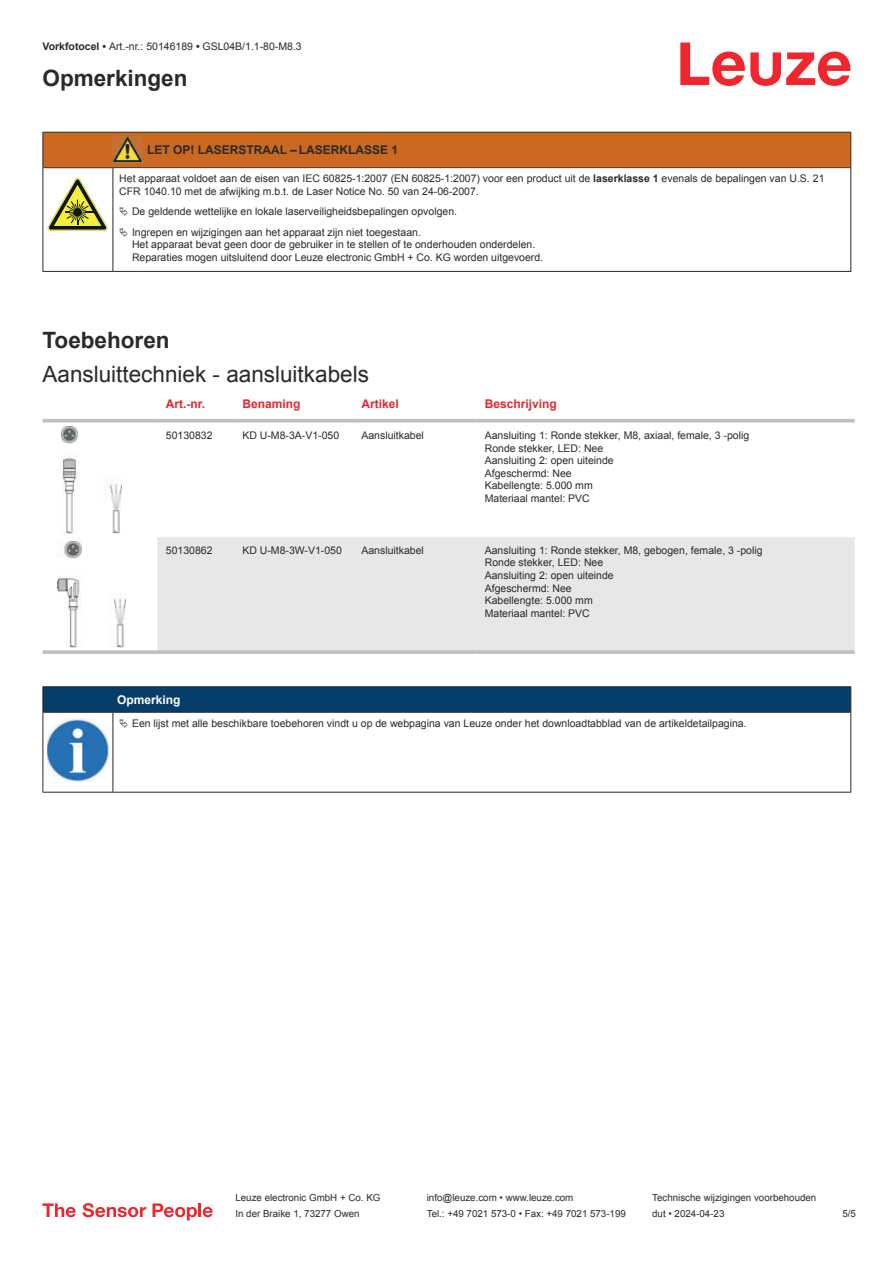
<style>
.page{position:relative;width:893px;height:1263px;background:#fff}
.page>*{position:absolute;margin:0;border:0;box-sizing:border-box;transform-origin:0 0}
.t1{font:22.5px "Arial";color:#2b292a}
.t2{font:700 22.5px "Arial";color:#2b292a}
.t3{font:700 12px "Arial";color:#db2a30}
.t4{font:700 12px "Arial";color:#2b292a}
.t5{font:700 12px "Arial";color:#fff}
.t6{font:10.5px/12.6px "Arial";color:#2b292a}
.t7{font:9.75px "Arial";color:#2b292a}
.s1{font-weight:700}
</style>
<div class="page">
<svg style="left:680px;top:43px;width:170px;height:43px"></svg>
<svg style="left:43px;top:422px;width:812px;height:187px"></svg>
<div style="left:157px;top:537px;width:698px;height:113px;background:#e6e7e9"></div>
<hr style="left:43px;top:419px;width:114px;height:3px;background:#bdbfc1">
<hr style="left:157px;top:419px;width:77px;height:3px;background:#bdbfc1">
<hr style="left:234px;top:419px;width:119px;height:3px;background:#bdbfc1">
<hr style="left:353px;top:419px;width:123px;height:3px;background:#bdbfc1">
<hr style="left:476px;top:419px;width:379px;height:3px;background:#bdbfc1">
<svg style="left:43px;top:650px;width:114px;height:4px"></svg>
<hr style="left:157px;top:650px;width:77px;height:4px;background:#bdbfc1">
<hr style="left:234px;top:650px;width:119px;height:4px;background:#bdbfc1">
<hr style="left:353px;top:650px;width:123px;height:4px;background:#bdbfc1">
<hr style="left:476px;top:650px;width:379px;height:4px;background:#bdbfc1">
<img style="left:61px;top:427px;width:61px;height:106px">
<img style="left:57px;top:541px;width:68px;height:107px">
<svg style="left:44px;top:713px;width:806px;height:79px"></svg>
<hr style="left:43px;top:686px;width:70px;height:1px;background:#2b292a">
<hr style="left:43px;top:712px;width:70px;height:1px;background:#2b292a">
<hr style="left:113px;top:686px;width:738px;height:1px;background:#2b292a">
<svg style="left:43px;top:687px;width:808px;height:25px;background:#063c67"></svg>
<hr style="left:113px;top:712px;width:738px;height:1px;background:#2b292a">
<hr style="left:43px;top:713px;width:1px;height:75px;background:#2b292a">
<hr style="left:113px;top:713px;width:1px;height:75px;background:#2b292a">
<hr style="left:850px;top:713px;width:1px;height:75px;background:#2b292a">
<hr style="left:43px;top:792px;width:70px;height:1px;background:#2b292a">
<hr style="left:113px;top:792px;width:738px;height:1px;background:#2b292a">
<img style="left:47px;top:719px;width:61px;height:62px">
<div style="left:115px;top:713px;width:734px;height:20px;background:#fff"></div>
<svg style="left:43px;top:1203px;width:33px;height:14px"></svg>
<svg style="left:83px;top:1203px;width:63px;height:14px"></svg>
<svg style="left:153px;top:1203px;width:44px;height:17px"></svg>
<hr style="left:198px;top:1203px;width:3px;height:14px;background:#ed272d">
<svg style="left:203px;top:1207px;width:10px;height:10px"></svg>
<div style="left:44px;top:133px;width:806px;height:34px;background:#ca691f"></div>
<svg style="left:44px;top:168px;width:806px;height:103px"></svg>
<hr style="left:43px;top:132px;width:70px;height:1px;background:#2b292a">
<hr style="left:43px;top:133px;width:1px;height:34px;background:#2b292a">
<hr style="left:43px;top:167px;width:70px;height:1px;background:#2b292a">
<hr style="left:113px;top:132px;width:30px;height:1px;background:#2b292a">
<hr style="left:113px;top:167px;width:30px;height:1px;background:#2b292a">
<hr style="left:143px;top:132px;width:708px;height:1px;background:#2b292a">
<hr style="left:850px;top:133px;width:1px;height:34px;background:#2b292a">
<hr style="left:143px;top:167px;width:708px;height:1px;background:#2b292a">
<hr style="left:43px;top:168px;width:1px;height:99px;background:#2b292a">
<hr style="left:113px;top:168px;width:1px;height:99px;background:#2b292a">
<hr style="left:850px;top:168px;width:1px;height:99px;background:#2b292a">
<hr style="left:43px;top:271px;width:70px;height:1px;background:#2b292a">
<hr style="left:113px;top:271px;width:30px;height:1px;background:#2b292a">
<hr style="left:143px;top:271px;width:708px;height:1px;background:#2b292a">
<img style="left:113px;top:136px;width:30px;height:27px">
<svg style="left:47px;top:178px;width:60px;height:53px"></svg>
<svg style="left:115px;top:169px;width:734px;height:98px"></svg>
<svg style="left:120px;top:207px;width:8px;height:9px"></svg>
<svg style="left:120px;top:227px;width:8px;height:10px"></svg>
<p class="t6" style="left:43px;top:41px;width:261px"><span class="s1">Vorkfotocel •</span> Art.-nr.: 50146189 <span class="s1">•</span> GSL04B/1.1-80-M8.3</p>
<h1 class="t2" style="left:43px;top:70px;width:147px">Opmerkingen</h1>
<p class="t4" style="left:147px;top:145px;width:253px">LET OP! LASERSTRAAL – LASERKLASSE 1</p>
<p class="t6" style="left:119px;top:172px;width:707px">Het apparaat voldoet aan de eisen van IEC 60825-1:2007 (EN 60825-1:2007) voor een product uit de <span class="s1">laserklasse 1</span> evenals de bepalingen van U.S. 21<br>CFR 1040.10 met de afwijking m.b.t. de Laser Notice No. 50 van 24-06-2007.</p>
<p class="t6" style="left:132px;top:202px;width:327px;line-height:20.2px">De geldende wettelijke en lokale laserveiligheidsbepalingen opvolgen.<br>Ingrepen en wijzigingen aan het apparaat zijn niet toegestaan.</p>
<p class="t6" style="left:132px;top:239px;width:413px">Het apparaat bevat geen door de gebruiker in te stellen of te onderhouden onderdelen.<br>Reparaties mogen uitsluitend door Leuze electronic GmbH + Co. KG worden uitgevoerd.</p>
<h1 class="t2" style="left:43px;top:332px;width:129px">Toebehoren</h1>
<h1 class="t1" style="left:43px;top:365px;width:328px">Aansluittechniek - aansluitkabels</h1>
<p class="t3" style="left:166px;top:399px;width:41px">Art.-nr.</p>
<p class="t3" style="left:242px;top:399px;width:60px">Benaming</p>
<p class="t3" style="left:361px;top:399px;width:39px">Artikel</p>
<p class="t3" style="left:485px;top:399px;width:74px">Beschrijving</p>
<p class="t6" style="left:166px;top:430px;width:48px">50130832</p>
<p class="t6" style="left:242px;top:430px;width:98px">KD U-M8-3A-V1-050</p>
<p class="t6" style="left:361px;top:430px;width:64px">Aansluitkabel</p>
<p class="t6" style="left:485px;top:430px;width:266px">Aansluiting 1: Ronde stekker, M8, axiaal, female, 3 -polig<br>Ronde stekker, LED: Nee<br>Aansluiting 2: open uiteinde<br>Afgeschermd: Nee<br>Kabellengte: 5.000 mm<br>Materiaal mantel: PVC</p>
<p class="t6" style="left:166px;top:545px;width:48px">50130862</p>
<p class="t6" style="left:242px;top:545px;width:101px">KD U-M8-3W-V1-050</p>
<p class="t6" style="left:361px;top:545px;width:64px">Aansluitkabel</p>
<p class="t6" style="left:485px;top:545px;width:279px">Aansluiting 1: Ronde stekker, M8, gebogen, female, 3 -polig<br>Ronde stekker, LED: Nee<br>Aansluiting 2: open uiteinde<br>Afgeschermd: Nee<br>Kabellengte: 5.000 mm<br>Materiaal mantel: PVC</p>
<p class="t5" style="left:117px;top:695px;width:65px">Opmerking</p>
<p class="t6" style="left:132px;top:718px;width:616px">Een lijst met alle beschikbare toebehoren vindt u op de webpagina van Leuze onder het downloadtabblad van de artikeldetailpagina.</p>
<p class="t7" style="left:235px;top:1194px;width:146px">Leuze electronic GmbH + Co. KG</p>
<p class="t7" style="left:427px;top:1194px;width:148px">info@leuze.com • www.leuze.com</p>
<p class="t7" style="left:652px;top:1194px;width:166px">Technische wijzigingen voorbehouden</p>
<p class="t7" style="left:235px;top:1210px;width:126px">In der Braike 1, 73277 Owen</p>
<p class="t7" style="left:427px;top:1210px;width:201px">Tel.: +49 7021 573-0 • Fax: +49 7021 573-199</p>
<p class="t7" style="left:652px;top:1210px;width:74px">dut • 2024-04-23</p>
<p class="t7" style="left:842px;top:1210px;width:15px">5 /5</p>
</div>
